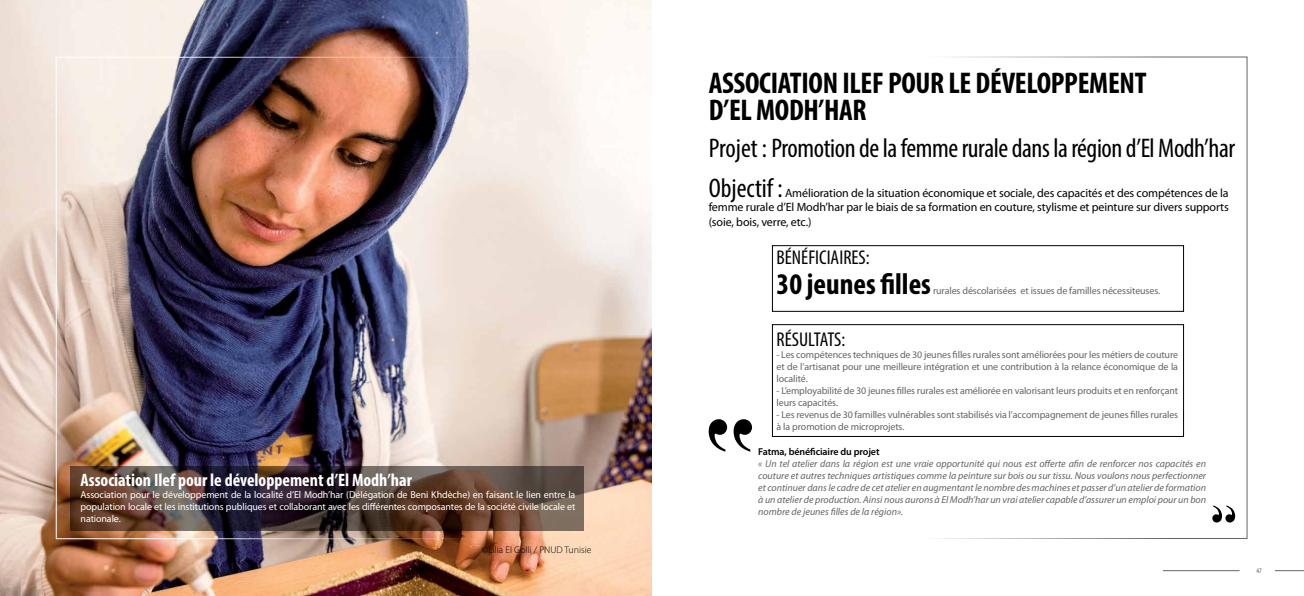
<style>
.page{position:relative;width:1304px;height:596px;background:#fff}
.page>*{position:absolute;margin:0;border:0;box-sizing:border-box;transform-origin:0 0}
.t1{font:700 condensed 30px/27px "Myriad Pro";letter-spacing:-.01em;color:#000}
.t2{font:condensed 27px "Myriad Pro";letter-spacing:-.015em;color:#000}
.t3{font:condensed 20px "Myriad Pro";color:#000}
.t4{font:700 condensed 18px "Myriad Pro";color:#fff}
.t5{font:12px/14.4px "Myriad Pro";letter-spacing:-.01em;color:#000;text-align:justify}
.t6{font:10px/12px "Myriad Pro";letter-spacing:-.01em;color:#636466}
.t7{font:italic 10px/12px "Myriad Pro";color:#636466;text-align:justify}
.t8{font:10px/12px "Myriad Pro";letter-spacing:-.01em;color:#fff;text-align:justify}
.t9{font:600 10px "Myriad Pro";letter-spacing:-.01em;color:#000}
.t10{font:300 9.7px "Myriad Pro";color:#000}
.t11{font:condensed 7px "Myriad Pro";color:#636466}
</style>
<div class="page">
<svg style="left:1275px;top:570px;width:29px;height:1px"></svg>
<hr style="left:1163px;top:570px;width:76px;height:1px;background:#636466">
<img style="left:0;top:0;width:652px;height:595px">
<svg style="left:71px;top:466px;width:513px;height:64px;background:#4e3a34"></svg>
<div style="left:772px;top:245px;width:412px;height:66px;border:1px solid #000"></div>
<div style="left:772px;top:324px;width:412px;height:112px;border:1px solid #000"></div>
<svg style="left:709px;top:419px;width:43px;height:32px"></svg>
<svg style="left:1212px;top:505px;width:23px;height:17px"></svg>
<h3 class="t4" style="left:81px;top:468px;width:333px">Association Ilef pour le développement d’El Modh’har</h3>
<p class="t8" style="left:81px;top:488px;width:496px">Association pour le développement de la localité d’El Modh’har (Délégation de Beni Khdèche) en faisant le lien entre la population locale et les institutions publiques et collaborant avec les différentes composantes de la société civile locale et nationale.</p>
<p class="t10" style="left:482px;top:544px;width:111px">©Lilia El Golli / PNUD Tunisie</p>
<h1 class="t1" style="left:709px;top:68px;width:439px">ASSOCIATION ILEF POUR LE DÉVELOPPEMENT<br>D’EL MODH’HAR</h1>
<h2 class="t2" style="left:709px;top:131px;width:528px">Projet : Promotion de la femme rurale dans la région d’El Modh’har</h2>
<h2 class="t2" style="left:709px;top:171px;width:75px">Objectif :</h2>
<p class="t5" style="left:709px;top:185px;width:522px;text-indent:76px">Amélioration de la situation économique et sociale, des capacités et des compétences de la femme rurale d’El Modh’har par le biais de sa formation en couture, stylisme et peinture sur divers supports (soie, bois, verre, etc.)</p>
<h3 class="t3" style="left:777px;top:245px;width:95px">BÉNÉFICIAIRES:</h3>
<h1 class="t1" style="left:777px;top:269px;width:156px">30 jeunes filles</h1>
<p class="t6" style="left:933px;top:284px;width:229px">rurales déscolarisées et issues de familles nécessiteuses.</p>
<h3 class="t3" style="left:777px;top:327px;width:70px">RÉSULTATS:</h3>
<p class="t6" style="left:777px;top:348px;width:403px;text-align:justify">- Les compétences techniques de 30 jeunes filles rurales sont améliorées pour les métiers de couture et de l’artisanat pour une meilleure intégration et une contribution à la relance économique de la localité.</p>
<p class="t6" style="left:777px;top:384px;width:403px">- L’employabilité de 30 jeunes filles rurales est améliorée en valorisant leurs produits et en renforçant leurs capacités.</p>
<p class="t6" style="left:777px;top:408px;width:403px">- Les revenus de 30 familles vulnérables sont stabilisés via l’accompagnement de jeunes filles rurales à la promotion de microprojets.</p>
<p class="t9" style="left:758px;top:445px;width:123px">Fatma, bénéficiaire du projet</p>
<p class="t7" style="left:758px;top:457px;width:449px">« Un tel atelier dans la région est une vraie opportunité qui nous est offerte afin de renforcer nos capacités en couture et autres techniques artistiques comme la peinture sur bois ou sur tissu. Nous voulons nous perfectionner et continuer dans le cadre de cet atelier en augmentant le nombre des machines et passer d’un atelier de formation à un atelier de production. Ainsi nous aurons à El Modh’har un vrai atelier capable d’assurer un emploi pour un bon nombre de jeunes filles de la région».</p>
<p class="t11" style="left:1256px;top:566px;width:7px">47</p>
</div>
